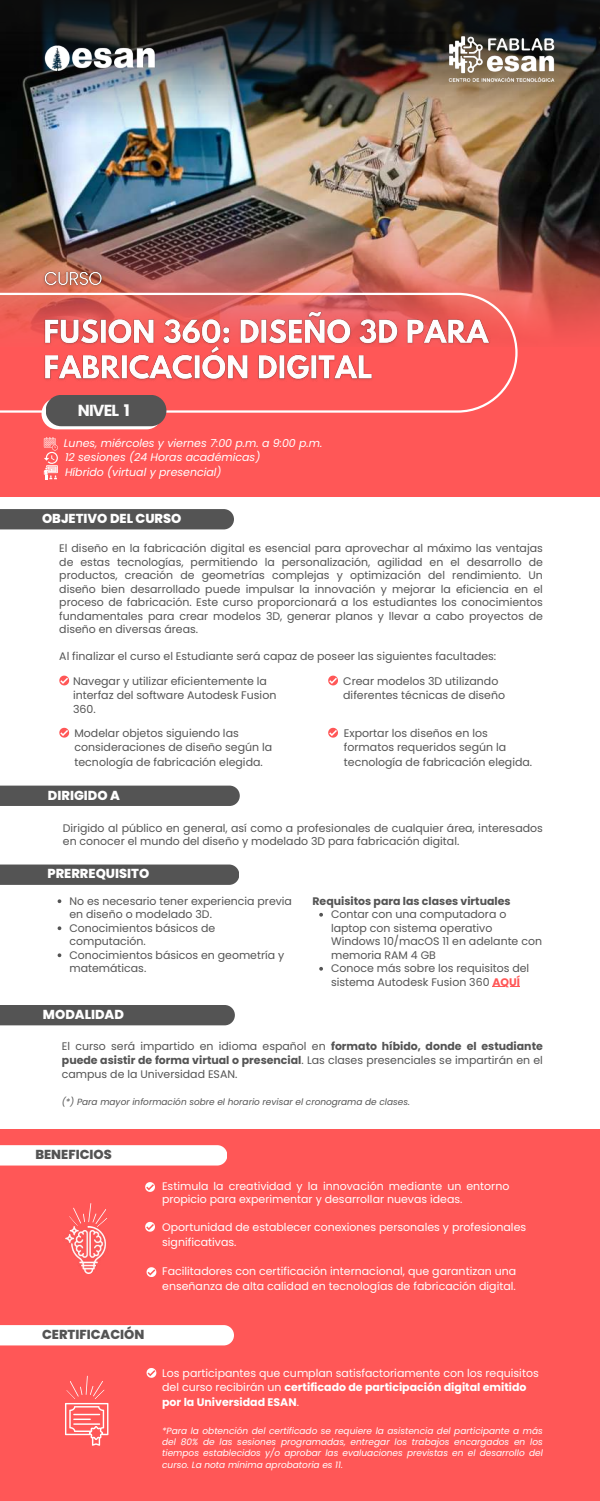
<style>
.page{position:relative;width:600px;height:1501px;background:#fff}
.page>*{position:absolute;margin:0;border:0;box-sizing:border-box;transform-origin:0 0}
.t1{font:700 16px "Poppins";letter-spacing:-.05em;color:#fbfbfb}
.t2{font:800 13px "Poppins";color:#fff}
.t3{font:800 13px "Poppins";color:#545454}
.t4{font:11px/13.5px "Poppins";color:#545454}
.t5{font:11px/15px "Poppins";color:#fff}
.t6{font:italic 11px/14.7px "Poppins";color:#fff}
.t7{font:700 11px "Poppins";color:#545454}
.t8{font:italic 9px/11.2px "Poppins";color:#fff;text-align:justify}
.t9{font:italic 9px "Poppins";color:#545454}
.s1{font-weight:700;color:#ff5757}
.s2{font-weight:700}
</style>
<div class="page">
<div style="left:0;top:1129px;width:600px;height:371px;background:#ff5757"></div>
<div style="left:0;top:1325px;width:234px;height:20px;background:#fff"></div>
<svg style="left:147px;top:1368px;width:9px;height:9px"></svg>
<svg style="left:65px;top:1375px;width:43px;height:70px"></svg>
<div style="left:0;top:1145px;width:227px;height:20px;background:#fff"></div>
<svg style="left:145px;top:1221px;width:10px;height:10px"></svg>
<svg style="left:145px;top:1182px;width:10px;height:9px"></svg>
<svg style="left:147px;top:1267px;width:9px;height:9px"></svg>
<img style="left:65px;top:1236px;width:41px;height:36px">
<svg style="left:68px;top:1203px;width:39px;height:33px"></svg>
<div style="left:0;top:509px;width:234px;height:20px;background:#545454"></div>
<svg style="left:59px;top:675px;width:10px;height:10px"></svg>
<svg style="left:59px;top:727px;width:10px;height:10px"></svg>
<svg style="left:328px;top:727px;width:10px;height:10px"></svg>
<svg style="left:328px;top:675px;width:10px;height:10px"></svg>
<div style="left:0;top:785px;width:240px;height:20px;background:#545454"></div>
<div style="left:0;top:1005px;width:235px;height:20px;background:#545454"></div>
<div style="left:0;top:864px;width:239px;height:20px;background:#545454"></div>
<svg style="left:58px;top:899px;width:3px;height:4px"></svg>
<svg style="left:58px;top:926px;width:3px;height:4px"></svg>
<svg style="left:58px;top:953px;width:3px;height:4px"></svg>
<svg style="left:319px;top:912px;width:4px;height:4px"></svg>
<svg style="left:319px;top:967px;width:4px;height:3px"></svg>
<svg style="left:492px;top:986px;width:28px;height:1px"></svg>
<img style="left:518px;top:299px;width:82px;height:48px">
<div style="left:0;top:347px;width:600px;height:149px;background:#ff5757"></div>
<svg style="left:0;top:299px;width:518px;height:113px"></svg>
<img style="left:0;top:0;width:600px;height:299px">
<img style="left:404px;top:0;width:196px;height:116px">
<img style="left:41px;top:40px;width:119px;height:35px">
<svg style="left:44px;top:437px;width:14px;height:42px"></svg>
<img style="left:40px;top:266px;width:66px;height:25px">
<img style="left:42px;top:308px;width:452px;height:81px">
<svg style="left:42px;top:398px;width:120px;height:31px"></svg>
<div style="left:46px;top:395px;width:120px;height:31px;background:#545454;border-radius:16px"></div>
<h1 class="t1" style="left:78px;top:399px;width:53px">NIVEL 1</h1>
<p class="t6" style="left:64px;top:435px;width:260px">Lunes, miércoles y viernes 7:00 p.m. a 9:00 p.m.</p>
<p class="t6" style="left:65px;top:450px;width:197px">12 sesiones (24 Horas académicas)<br>Híbrido (virtual y presencial)</p>
<p class="t2" style="left:42px;top:509px;width:141px">OBJETIVO DEL CURSO</p>
<p class="t4" style="left:59px;top:541px;width:485px;text-align:justify">El diseño en la fabricación digital es esencial para aprovechar al máximo las ventajas de estas tecnologías, permitiendo la personalización, agilidad en el desarrollo de productos, creación de geometrías complejas y optimización del rendimiento. Un diseño bien desarrollado puede impulsar la innovación y mejorar la eficiencia en el proceso de fabricación. Este curso proporcionará a los estudiantes los conocimientos fundamentales para crear modelos 3D, generar planos y llevar a cabo proyectos de diseño en diversas áreas.</p>
<p class="t4" style="left:59px;top:649px;width:438px">Al finalizar el curso el Estudiante será capaz de poseer las siguientes facultades:</p>
<p class="t4" style="left:73px;top:673px;width:205px;line-height:14.2px">Navegar y utilizar eficientemente la interfaz del software Autodesk Fusion<br>360.</p>
<p class="t4" style="left:74px;top:726px;width:199px;line-height:14.2px">Modelar objetos siguiendo las consideraciones de diseño según la tecnología de fabricación elegida.</p>
<p class="t4" style="left:344px;top:726px;width:190px;line-height:14.2px">Exportar los diseños en los formatos requeridos según la tecnología de fabricación elegida.</p>
<p class="t4" style="left:343px;top:673px;width:163px;line-height:14.2px">Crear modelos 3D utilizando diferentes técnicas de diseño</p>
<p class="t2" style="left:48px;top:785px;width:74px">DIRIGIDO A</p>
<p class="t4" style="left:63px;top:821px;width:481px">Dirigido al público en general, así como a profesionales de cualquier á rea, interesados en conocer el mundo del diseño y modelado 3D para fabricación digital.</p>
<p class="t2" style="left:47px;top:864px;width:103px">PRERREQUISITO</p>
<p class="t4" style="left:69px;top:893px;width:224px">No es necesario tener experiencia previa en diseño o modelado 3D.<br>Conocimientos básicos de computación.<br>Conocimientos básicos en geometría y matemáticas.</p>
<p class="t7" style="left:312px;top:892px;width:200px">Requisitos para las clases virtuales</p>
<p class="t4" style="left:331px;top:907px;width:212px">Contar con una computadora o laptop con sistema operativo<br>Windows 10/macOS 11 en adelante con memoria RAM 4 GB<br>Conoce más sobre los requisitos del sistema Autodesk Fusion 360 <span class="s1">AQUÍ</span></p>
<p class="t2" style="left:43px;top:1005px;width:83px">MODALIDAD</p>
<p class="t4" style="left:62px;top:1038px;width:482px;line-height:14.2px;text-align:justify">El curso será impartido en idioma español en <span class="s2">formato híbido, donde el estudiante puede asistir de forma virtual o presencial</span>. Las clases presenciales se impartirán en el campus de la Universidad ESAN.</p>
<p class="t9" style="left:62px;top:1095px;width:350px">(*) Para mayor información sobre el horario revisar el cronograma de clases.</p>
<p class="t3" style="left:35px;top:1145px;width:78px">BENEFICIOS</p>
<p class="t3" style="left:42px;top:1324px;width:104px">CERTIFICACIÓN</p>
<p class="t5" style="left:162px;top:1178px;width:349px;line-height:13.5px">Estimula la creatividad y la innovación mediante un entorno propicio para experimentar y desarrollar nuevas ideas.</p>
<p class="t5" style="left:162px;top:1219px;width:366px">Oportunidad de establecer conexiones personales y profesionales significativas.</p>
<p class="t5" style="left:162px;top:1263px;width:356px">Facilitadores con certificación internacional, que garantizan una enseñanza de alta calidad en tecnologías de fabricación digital.</p>
<p class="t5" style="left:162px;top:1365px;width:378px;line-height:14.2px">Los participantes que cumplan satisfactoriamente con los requisitos del curso recibirán un <span class="s2">certificado de participación digital emitido por la Universidad ESAN</span>.</p>
<p class="t8" style="left:162px;top:1424px;width:382px">*Para la obtención del certificado se requiere la asistencia del participante a más del 80% de las sesiones programadas, entregar los trabajos encargados en los tiempos establecidos y/o aprobar las evaluaciones previstas en el desarrollo del curso. La nota mínima aprobatoria es 11.</p>
</div>
